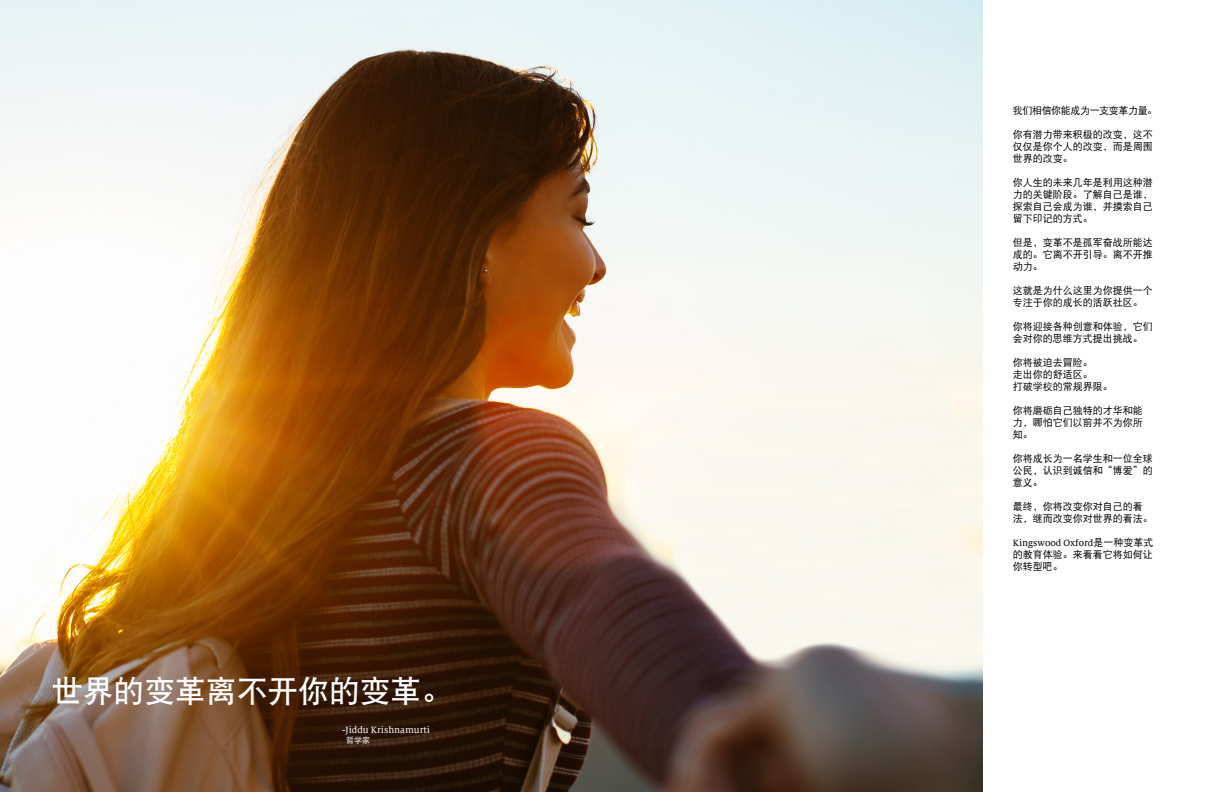
<style>
.page{position:relative;width:1224px;height:792px;background:#fff}
.page>*{position:absolute;margin:0;border:0;box-sizing:border-box;transform-origin:0 0}
.t1{font:30.8px "DF Hei W7";color:#fff}
.t2{font:10px/12px "DF Hei W5";color:#000;text-align:justify}
.t3{font:10px "Milo Serif Web W04 Text";color:#fff}
.t4{font:10px "DF Hei W5";letter-spacing:-.04em;color:#000}
.t5{font:8px "DF Hei W5";color:#fff}
.s1{font-family:"Milo Serif Web W04 Text"}
</style>
<div class="page">
<img style="left:0;top:0;width:983px;height:792px">
<p class="t1" style="left:52px;top:675px;width:402px">世界的变革离不开你的变革。</p>
<p class="t3" style="left:342px;top:724px;width:90px">-Jiddu Krishnamurti</p>
<p class="t5" style="left:346px;top:736px;width:25px">哲学家</p>
<p class="t4" style="left:1013px;top:105px;width:146px">我们相信你能成为一支变革力量。</p>
<p class="t2" style="left:1013px;top:128px;width:141px">你有潜力带来积极的改变，这不仅仅是你个人的改变，而是周围世界的改变。</p>
<p class="t2" style="left:1013px;top:176px;width:141px">你人生的未来几年是利用这种潜力的关键阶段。了解自己是谁，探索自己会成为谁，并摸索自己留下印记的方式。</p>
<p class="t2" style="left:1013px;top:236px;width:141px">但是，变革不是孤军奋战所能达成的。它离不开引导。离不开推动力。</p>
<p class="t2" style="left:1013px;top:284px;width:141px">这就是为什么这里为你提供一个专注于你的成长的活跃社区。</p>
<p class="t2" style="left:1013px;top:320px;width:141px">你将迎接各种创意和体验，它们会对你的思维方式提出挑战。</p>
<p class="t2" style="left:1013px;top:356px;width:81px">你将被迫去冒险。</p>
<p class="t2" style="left:1013px;top:368px;width:81px">走出你的舒适区。</p>
<p class="t2" style="left:1013px;top:380px;width:101px">打破学校的常规界限。</p>
<p class="t2" style="left:1013px;top:404px;width:131px">你将磨砺自己独特的才华和能力，哪怕它们以前并不为你所知。</p>
<p class="t2" style="left:1013px;top:452px;width:141px">你将成长为一名学生和一位全球公民，认识到诚信和“博爱”的意义。</p>
<p class="t2" style="left:1013px;top:500px;width:141px">最终，你将改变你对自己的看法，继而改变你对世界的看法。</p>
<p class="t2" style="left:1013px;top:536px;width:142px"><span class="s1">Kingswood Oxford</span>是一种变革式的教育体验。来看看它将如何让你转型吧。</p>
</div>
